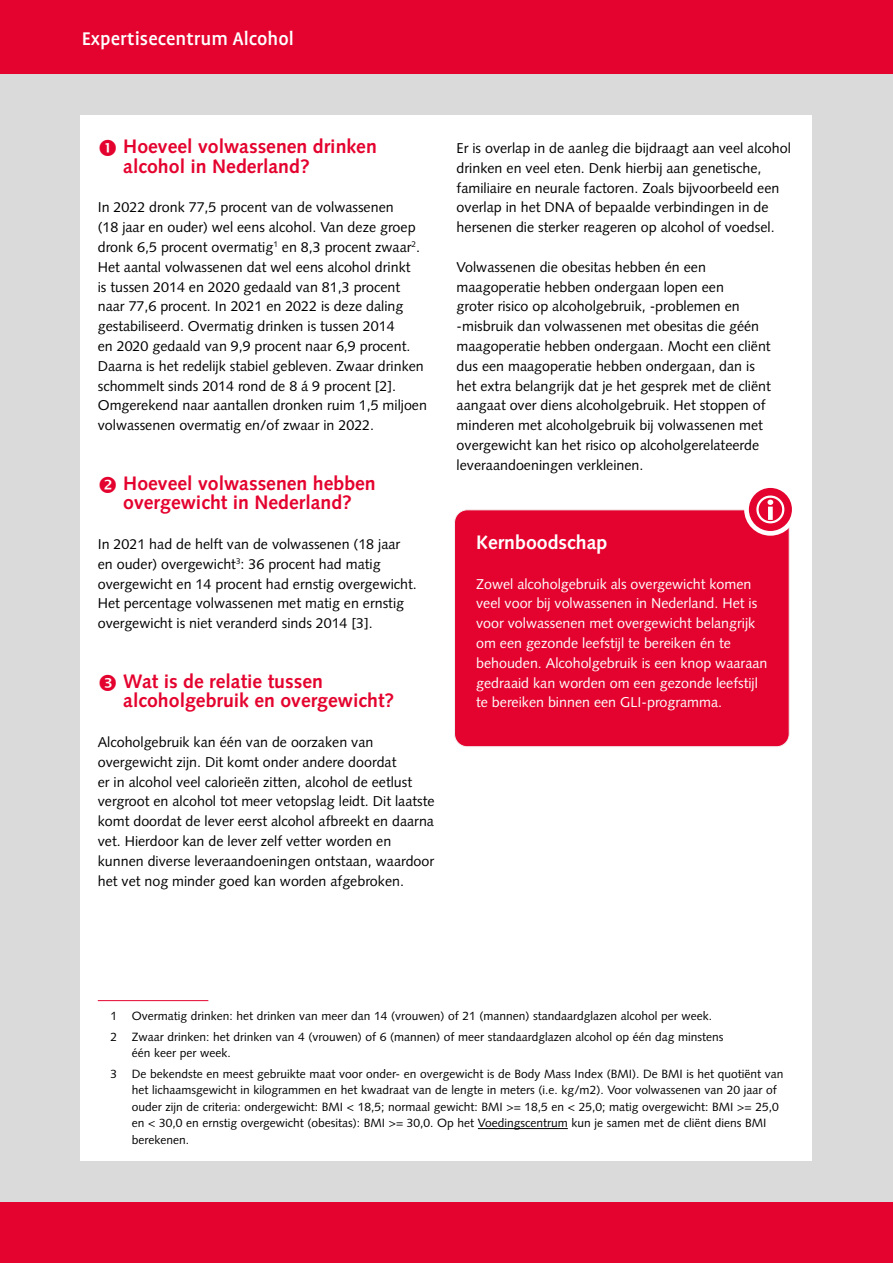
<style>
.page{position:relative;width:893px;height:1263px;background:#fff}
.page>*{position:absolute;margin:0;border:0;box-sizing:border-box;transform-origin:0 0}
.t1{font:500 21px "Profile Pro";color:#fff}
.t2{font:700 19.5px/19.8px "Syntax LT Pro";color:#e4032e}
.t3{font:700 19.5px "Syntax LT Std";color:#fff}
.t4{font:14.25px/19.8px "Syntax LT Std";color:#000}
.t5{font:14.25px/19.8px "Syntax LT Std";color:#fff}
.t6{font:12px/16.5px "Syntax LT Pro";color:#000}
</style>
<div class="page">
<div style="left:0;top:54px;width:893px;height:1192px;background:#dadada"></div>
<div style="left:81px;top:115px;width:731px;height:803px;background:#fff"></div>
<div style="left:454px;top:510px;width:335px;height:237px;background:#e4032e;border-radius:13px"></div>
<div style="left:454px;top:509px;width:336px;height:238px;border:1px solid #f2f2f2;border-radius:13px"></div>
<div style="left:0;top:0;width:893px;height:74px;background:#e4032e"></div>
<div style="left:0;top:1202px;width:893px;height:61px;background:#e4032e"></div>
<div style="left:744px;top:483px;width:53px;height:53px;background:#fff;border-radius:50%"></div>
<div style="left:749px;top:488px;width:43px;height:43px;background:#e4032e;border-radius:50%"></div>
<svg style="left:756px;top:495px;width:28px;height:28px"></svg>
<div style="left:81px;top:915px;width:731px;height:246px;background:#fff"></div>
<hr style="left:478px;top:1128px;width:90px;height:1px;background:#000">
<hr style="left:98px;top:1000px;width:110px;height:1px;background:#e4032e">
<h1 class="t1" style="left:82px;top:27px;width:214px">Expertisecentrum Alcohol</h1>
<h2 class="t2" style="left:123px;top:136px;width:255px">Hoeveel volwassenen drinken alcohol in Nederland?</h2>
<p class="t4" style="left:98px;top:198px;width:331px">In 2022 dronk 77,5 procent van de volwassenen<br>(18 jaar en ouder) wel eens alcohol. Van deze groep dronk 6,5 procent overmatig<sup>1</sup> en 8,3 procent zwaar<sup>2</sup>.<br>Het aantal volwassenen dat wel eens alcohol drinkt<br>is tussen 2014 en 2020 gedaald van 81,3 procent naar 77,6 procent. In 2021 en 2022 is deze daling gestabiliseerd. Overmatig drinken is tussen 2014<br>en 2020 gedaald van 9,9 procent naar 6,9 procent.<br>Daarna is het redelijk stabiel gebleven. Zwaar drinken schommelt sinds 2014 rond de 8 á 9 procent [2].<br>Omgerekend naar aantallen dronken ruim 1,5 miljoen volwassenen overmatig en/of zwaar in 2022.</p>
<h2 class="t2" style="left:123px;top:473px;width:254px">Hoeveel volwassenen hebben overgewicht in Nederland?</h2>
<p class="t4" style="left:98px;top:534px;width:321px">In 2021 had de helft van de volwassenen (18 jaar en ouder) overgewicht<sup>3</sup>: 36 procent had matig overgewicht en 14 procent had ernstig overgewicht.<br>Het percentage volwassenen met matig en ernstig overgewicht is niet veranderd sinds 2014 [3].</p>
<h2 class="t2" style="left:123px;top:671px;width:272px">Wat is de relatie tussen alcoholgebruik en overgewicht?</h2>
<p class="t4" style="left:98px;top:732px;width:338px">Alcoholgebruik kan één van de oorzaken van overgewicht zijn. Dit komt onder andere doordat<br>er in alcohol veel calorieën zitten, alcohol de eetlust vergroot en alcohol tot meer vetopslag leidt. Dit laatste komt doordat de lever eerst alcohol afbreekt en daarna vet. Hierdoor kan de lever zelf vetter worden en kunnen diverse leveraandoeningen ontstaan, waardoor het vet nog minder goed kan worden afgebroken.</p>
<p class="t4" style="left:457px;top:138px;width:336px">Er is overlap in de aanleg die bijdraagt aan veel alcohol drinken en veel eten. Denk hierbij aan genetische, familiaire en neurale factoren. Zoals bijvoorbeeld een overlap in het DNA of bepaalde verbindingen in de hersenen die sterker reageren op alcohol of voedsel.</p>
<p class="t4" style="left:457px;top:257px;width:316px">Volwassenen die obesitas hebben én een maagoperatie hebben ondergaan lopen een<br>groter risico op alcoholgebruik, -problemen en -misbruik dan volwassenen met obesitas die géén maagoperatie hebben ondergaan. Mocht een cliënt dus een maagoperatie hebben ondergaan, dan is het extra belangrijk dat je het gesprek met de cliënt aangaat over diens alcoholgebruik. Het stoppen of minderen met alcoholgebruik bij volwassenen met overgewicht kan het risico op alcoholgerelateerde leveraandoeningen verkleinen.</p>
<h2 class="t3" style="left:476px;top:531px;width:133px">Kernboodschap</h2>
<p class="t5" style="left:476px;top:574px;width:293px">Zowel alcoholgebruik als overgewicht komen veel voor bij volwassenen in Nederland. Het is voor volwassenen met overgewicht belangrijk om een gezonde leefstijl te bereiken én te behouden. Alcoholgebruik is een knop waaraan gedraaid kan worden om een gezonde leefstijl te bereiken binnen een GLI-programma.</p>
<p class="t6" style="left:111px;top:1005px;width:614px;line-height:20.7px">1 Overmatig drinken: het drinken van meer dan 14 (vrouwen) of 21 (mannen) standaardglazen alcohol per week.<br>2 Zwaar drinken: het drinken van 4 (vrouwen) of 6 (mannen) of meer standaardglazen alcohol op één dag minstens</p>
<p class="t6" style="left:111px;top:1043px;width:674px;line-height:20.7px;text-indent:21px">één keer per week.<br>3 De bekendste en meest gebruikte maat voor onder- en overgewicht is de Body Mass Index (BMI). De BMI is het quotiënt van</p>
<p class="t6" style="left:132px;top:1082px;width:648px">het lichaamsgewicht in kilogrammen en het kwadraat van de lengte in meters (i.e. kg/m2). Voor volwassenen van 20 jaar of ouder zijn de criteria: ondergewicht: BMI &lt; 18,5; normaal gewicht: BMI &gt;= 18,5 en &lt; 25,0; matig overgewicht: BMI &gt;= 25,0 en &lt; 30,0 en ernstig overgewicht (obesitas): BMI &gt;= 30,0. Op het Voedingscentrum kun je samen met de cliënt diens BMI berekenen.</p>
</div>
